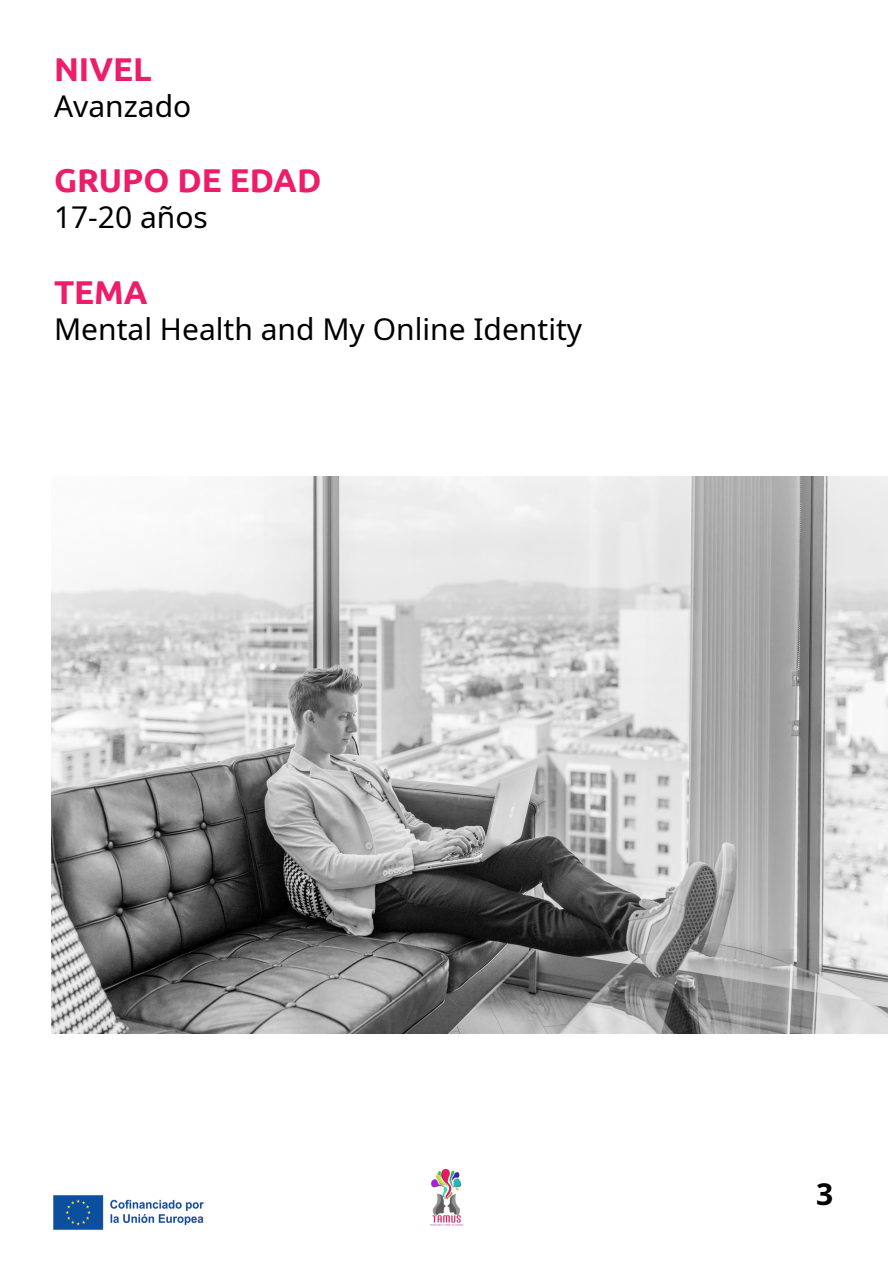
<style>
.page{position:relative;width:893px;height:1263px;background:#fff}
.page>*{position:absolute;margin:0;border:0;box-sizing:border-box;transform-origin:0 0}
.t1{font:700 33px "Ubuntu";color:#ed1d69}
.t2{font:30px "Noto Sans";color:#000}
.t3{font:700 30px "Noto Sans";color:#000}
</style>
<div class="page">
<img style="left:53px;top:1195px;width:151px;height:35px">
<img style="left:430px;top:1168px;width:34px;height:58px">
<img style="left:52px;top:476px;width:835px;height:558px">
<p class="t1" style="left:54px;top:49px;width:99px">NIVEL</p>
<p class="t2" style="left:54px;top:85px;width:139px">Avanzado</p>
<p class="t1" style="left:54px;top:160px;width:269px">GRUPO DE EDAD</p>
<p class="t2" style="left:54px;top:196px;width:155px">17-20 años</p>
<p class="t1" style="left:54px;top:272px;width:95px">TEMA</p>
<p class="t2" style="left:54px;top:308px;width:530px">Mental Health and My Online Identity</p>
<p class="t3" style="left:816px;top:1173px;width:19px">3</p>
</div>
